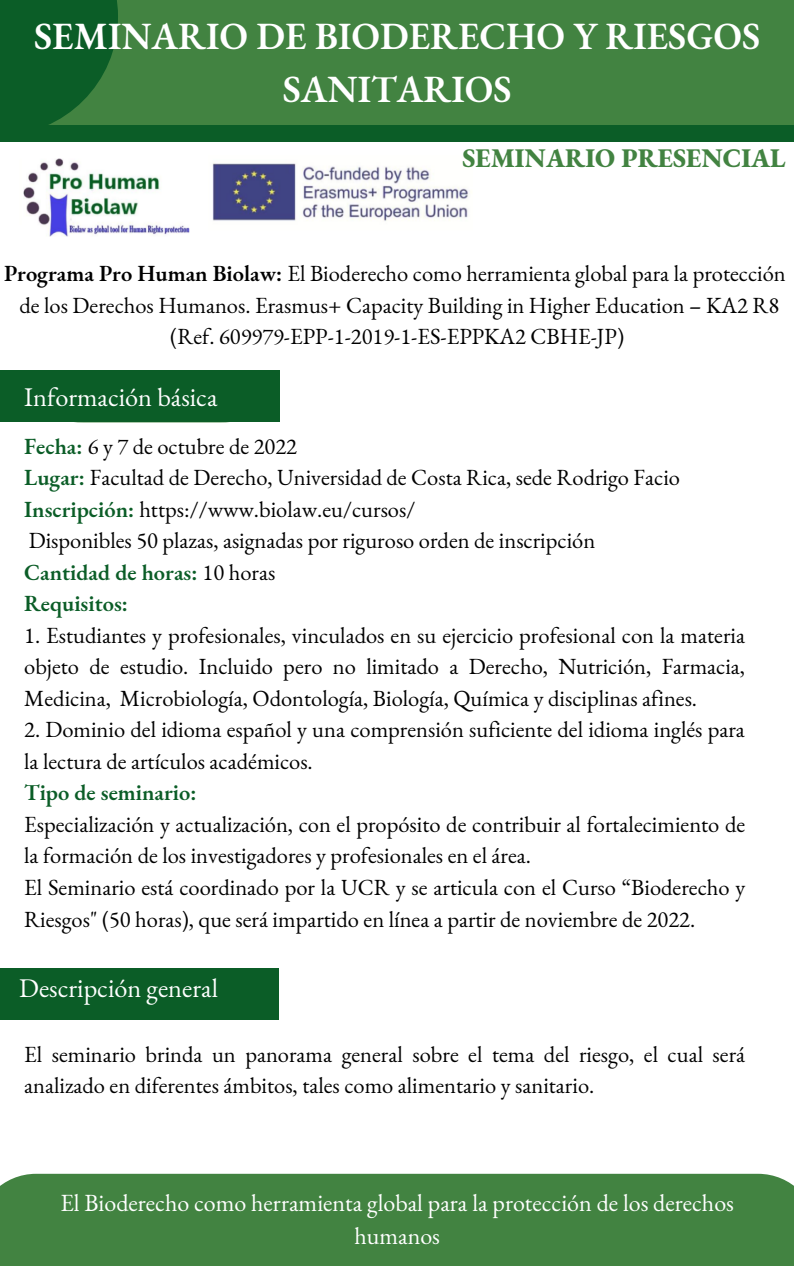
<style>
.page{position:relative;width:794px;height:1266px;background:#fff}
.page>*{position:absolute;margin:0;border:0;box-sizing:border-box;transform-origin:0 0}
.t1{font:600 37.5px/52.3px "EB Garamond";color:#fff;text-align:center}
.t2{font:26.25px "EB Garamond";color:#fff}
.t3{font:800 26.25px "EB Garamond";color:#428341}
.t4{font:24px/33.2px "EB Garamond";color:#fff;text-align:center}
.t5{font:22.5px/31.5px "EB Garamond";color:#000}
.t6{font:600 22.5px "EB Garamond";color:#0b5d27}
.s1{font-weight:600}
.s2{font-weight:600;color:#0b5d27}
</style>
<div class="page">
<div style="left:0;top:0;width:793px;height:133px;background:#428341"></div>
<div style="left:0;top:125px;width:793px;height:16px;background:#0b5d27"></div>
<img style="left:23px;top:158px;width:167px;height:79px">
<img style="left:212px;top:163px;width:256px;height:58px">
<div style="left:0;top:968px;width:279px;height:52px;background:#0b5d27"></div>
<div style="left:0;top:370px;width:279px;height:52px;background:#0b5d27"></div>
<svg style="left:0;top:0;width:118px;height:125px;background:#12622a"></svg>
<div style="left:0;top:1173px;width:793px;height:93px;background:#428341"></div>
<h1 class="t1" style="left:34px;top:10px;width:727px">SEMINARIO DE BIODERECHO Y RIESGOS<br>SANITARIOS</h1>
<p class="t3" style="left:462px;top:140px;width:324px">SEMINARIO PRESENCIAL</p>
<p class="t5" style="left:4px;top:258px;width:782px;text-align:center"><span class="s1">Programa Pro Human Biolaw:</span> El Bioderecho como herramienta global para la protección de los Derechos Humanos. Erasmus+ Capacity Building in Higher Education – KA2 R8 (Ref. 609979-EPP-1-2019-1-ES-EPPKA2 CBHE-JP)</p>
<p class="t2" style="left:24px;top:379px;width:195px">Información básica</p>
<p class="t5" style="left:24px;top:430px;width:657px"><span class="s2">Fecha:</span> 6 y 7 de octubre de 2022<br><span class="s2">Lugar:</span> Facultad de Derecho, Universidad de Costa Rica, sede Rodrigo Facio <span class="s2">Inscripción:</span> https://www.biolaw.eu/cursos/<br>Disponibles 50 plazas, asignadas por riguroso orden de inscripción <span class="s2">Cantidad de horas:</span> 10 horas<br><span class="s2">Requisitos:</span></p>
<p class="t5" style="left:24px;top:619px;width:722px;text-align:justify">1. Estudiantes y profesionales, vinculados en su ejercicio profesional con la materia objeto de estudio. Incluido pero no limitado a Derecho, Nutrición, Farmacia, Medicina, Microbiología, Odontología, Biología, Química y disciplinas afines.</p>
<p class="t5" style="left:24px;top:713px;width:722px">2. Dominio del idioma español y una comprensión suficiente del idioma inglés para la lectura de artículos académicos.</p>
<p class="t6" style="left:24px;top:778px;width:174px">Tipo de seminario:</p>
<p class="t5" style="left:24px;top:808px;width:722px">Especialización y actualización, con el propósito de contribuir al fortalecimiento de la formación de los investigadores y profesionales en el área.<br>El Seminario está coordinado por la UCR y se articula con el Curso “Bioderecho y Riesgos" (50 horas), que será impartido en línea a partir de noviembre de 2022.</p>
<p class="t2" style="left:19px;top:970px;width:200px">Descripción general</p>
<p class="t5" style="left:24px;top:1038px;width:722px">El seminario brinda un panorama general sobre el tema del riesgo, el cual será analizado en diferentes ámbitos, tales como alimentario y sanitario.</p>
<p class="t4" style="left:60px;top:1186px;width:674px">El Bioderecho como herramienta global para la protección de los derechos humanos</p>
</div>
